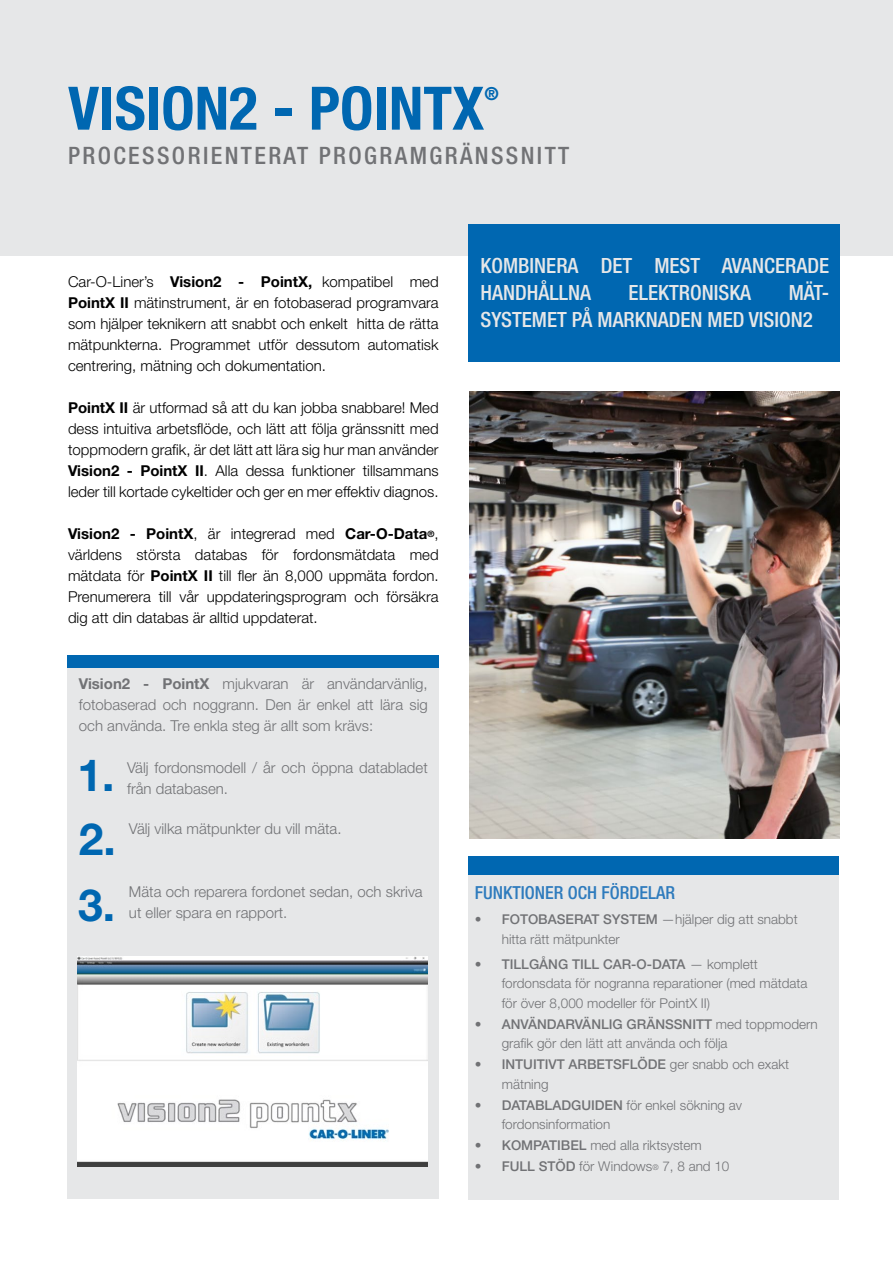
<style>
.page{position:relative;width:893px;height:1263px;background:#fff}
.page>*{position:absolute;margin:0;border:0;box-sizing:border-box;transform-origin:0 0}
.t1{font:700 condensed 60px "Helvetica Neue LT Pro";color:#0067b1}
.t2{font:700 44.4px "Helvetica Neue LT Pro";color:#0067b1}
.t3{font:500 condensed 24px "Helvetica Neue LT Pro";letter-spacing:.1em;color:#717275}
.t4{font:500 condensed 21px/27px "Helvetica Neue LT Pro";color:#e6e7e8}
.t5{font:500 condensed 18px "Helvetica Neue LT Pro";color:#2e7bbd}
.t6{font:700 condensed 18px "Helvetica Neue LT Pro";color:#0067b1}
.t7{font:300 15px/21px "Helvetica Neue LT Pro";color:#000;text-align:justify}
.t8{font:300 15px/21px "Helvetica Neue LT Pro";color:#717275}
.t9{font:300 13.5px/19.5px "Helvetica Neue LT Pro";color:#717275}
.s1{font-weight:700}
.s2{font-weight:700;font-size:8.7px}
.s3{font-weight:500}
.s4{font-size:7.8px}
</style>
<div class="page">
<div style="left:468px;top:875px;width:371px;height:324px;background:#e6e7e8"></div>
<div style="left:468px;top:857px;width:371px;height:18px;background:#0067b1"></div>
<div style="left:0;top:0;width:893px;height:255px;background:#e6e7e8"></div>
<div style="left:468px;top:224px;width:372px;height:137px;background:#0067b1"></div>
<div style="left:67px;top:668px;width:372px;height:531px;background:#e6e7e8"></div>
<div style="left:67px;top:655px;width:372px;height:13px;background:#0067b1"></div>
<img style="left:78px;top:957px;width:349px;height:209px">
<img style="left:469px;top:392px;width:371px;height:446px">
<p class="t1" style="left:68px;top:72px;width:418px">VISION2 - POINTX</p>
<p class="t6" style="left:484px;top:82px;width:16px">®</p>
<p class="t3" style="left:68px;top:141px;width:503px">PROCESSORIENTERAT PROGRAMGRÄNSSNITT</p>
<p class="t7" style="left:68px;top:271px;width:372px">Car-O-Liner’s <span class="s1">Vision2 - PointX,</span> kompatibel med <span class="s1">PointX II</span> mätinstrument, är en fotobaserad programvara som hjälper teknikern att snabbt och enkelt hitta de rätta mätpunkterna. Programmet utför dessutom automatisk centrering, mätning och dokumentation.</p>
<p class="t7" style="left:68px;top:397px;width:372px"><span class="s1">PointX II</span> är utformad så att du kan jobba snabbare! Med dess intuitiva arbetsflöde, och lätt att följa gränssnitt med toppmodern grafik, är det lätt att lära sig hur man använder <span class="s1">Vision2 - PointX II</span>. Alla dessa funktioner tillsammans leder till kortade cykeltider och ger en mer effektiv diagnos.</p>
<p class="t7" style="left:68px;top:523px;width:372px"><span class="s1">Vision2 - PointX</span>, är integrerad med <span class="s1">Car-O-Data</span><span class="s2">®</span>, världens största databas för fordonsmätdata med mätdata för <span class="s1">PointX II</span> till fler än 8,000 uppmäta fordon.<br>Prenumerera till vår uppdateringsprogram och försäkra dig att din databas är alltid uppdaterat.</p>
<p class="t4" style="left:480px;top:252px;width:350px">KOMBINERA DET MEST AVANCERADE<br>HANDHÅLLNA</p>
<p class="t4" style="left:480px;top:279px;width:350px;text-indent:308px">MÄT-<br>SYSTEMET PÅ MARKNADEN MED VISION2</p>
<p class="t4" style="left:629px;top:279px;width:124px">ELEKTRONISKA</p>
<p class="t8" style="left:79px;top:673px;width:350px;text-align:justify"><span class="s1">Vision2 - PointX</span> mjukvaran är användarvänlig, fotobaserad och noggrann. Den är enkel att lära sig och använda. Tre enkla steg är allt som krävs:</p>
<p class="t8" style="left:127px;top:757px;width:302px">Välj fordonsmodell / år och öppna databladet från databasen.</p>
<p class="t2" style="left:77px;top:747px;width:39px">1.</p>
<p class="t2" style="left:79px;top:811px;width:39px">2.</p>
<p class="t8" style="left:129px;top:817px;width:214px">Välj vilka mätpunkter du vill mäta.</p>
<p class="t8" style="left:129px;top:880px;width:295px">Mäta och reparera fordonet sedan, och skriva ut eller spara en rapport.</p>
<p class="t5" style="left:475px;top:882px;width:202px">FUNKTIONER OCH FÖRDELAR</p>
<p class="t2" style="left:78px;top:877px;width:39px">3.</p>
<p class="t9" style="left:502px;top:909px;width:297px;text-indent:-27px"><span class="s3">• FOTOBASERAT SYSTEM</span> —hjälper dig att snabbt hitta rätt mätpunkter</p>
<p class="t9" style="left:502px;top:954px;width:307px;text-indent:-27px"><span class="s3">• TILLGÅNG TILL CAR-O-DATA</span> — komplett fordonsdata för nogranna reparationer (med mätdata för över 8,000 modeller för PointX II)</p>
<p class="t9" style="left:502px;top:1014px;width:318px;text-indent:-27px"><span class="s3">• ANVÄNDARVÄNLIG GRÄNSSNITT</span> med toppmodern grafik gör den lätt att använda och följa</p>
<p class="t9" style="left:502px;top:1054px;width:289px;text-indent:-27px"><span class="s3">• INTUITIVT ARBETSFLÖDE</span> ger snabb och exakt mätning</p>
<p class="t9" style="left:502px;top:1095px;width:242px;text-indent:-27px"><span class="s3">• DATABLADGUIDEN</span> för enkel sökning av fordonsinformation</p>
<p class="t9" style="left:475px;top:1135px;width:229px"><span class="s3">• KOMPATIBEL</span> med alla riktsystem</p>
<p class="t9" style="left:475px;top:1156px;width:256px"><span class="s3">• FULL STÖD</span> för Windows<span class="s4">®</span> 7, 8 and 10</p>
</div>
